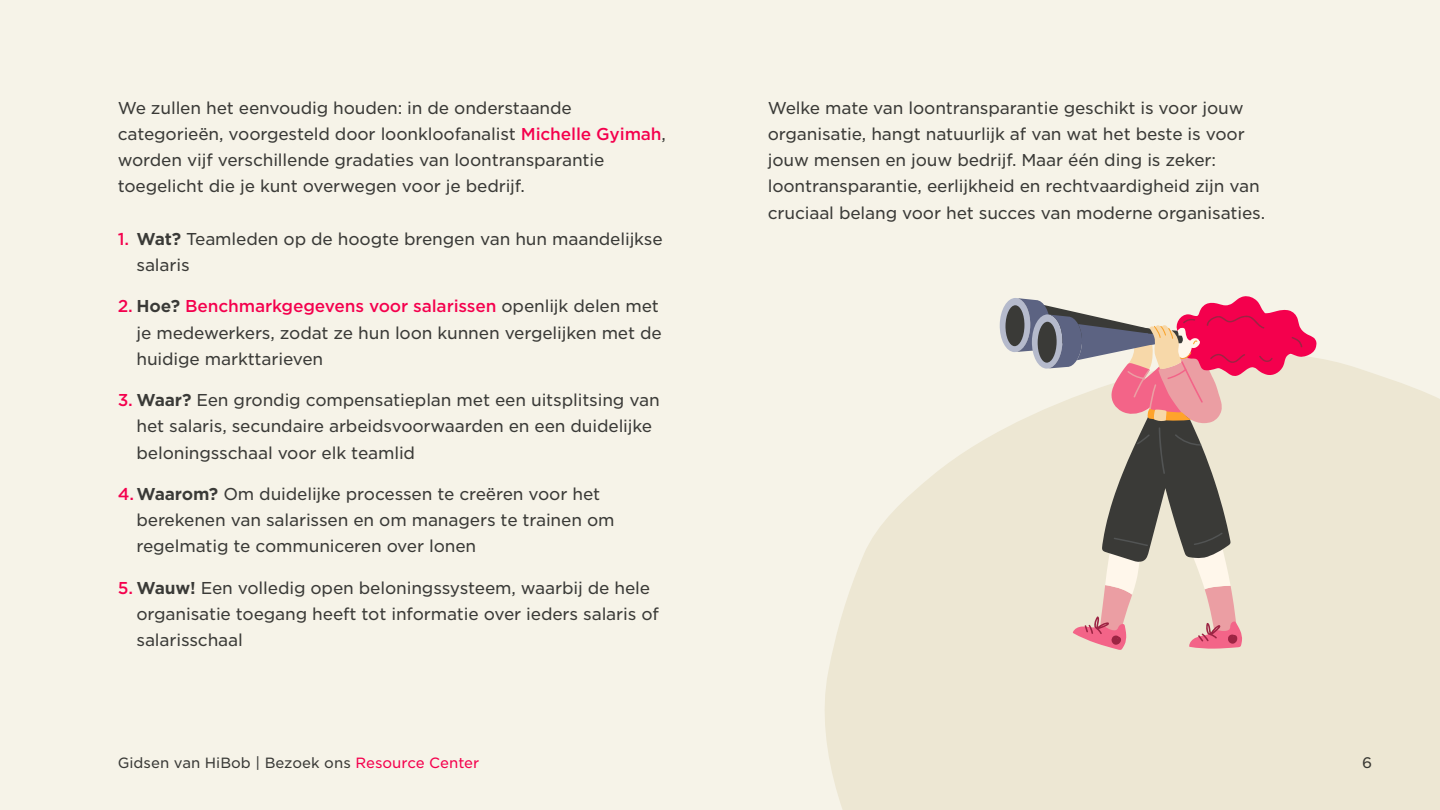
<style>
.page{position:relative;width:1440px;height:810px;background:#f6f3e8}
.page>*{position:absolute;margin:0;border:0;box-sizing:border-box;transform-origin:0 0}
.t1{font:16.5px/26.2px "Gotham S Sm";letter-spacing:-.01em;color:#3a3a37}
.t2{font:500 16.5px "Gotham S Sm";color:#f4004d}
.t3{font:14.7px "Gotham S Sm";color:#3a3a37}
.t4{font:14.25px "Gotham S Sm";color:#3a3a37}
.s1{font-weight:500;color:#f4004d}
.s2{font-weight:700}
.s3{color:#f4004d}
</style>
<div class="page">
<svg style="left:825px;top:358px;width:615px;height:452px;fill:#ede7d3"></svg>
<svg style="left:999px;top:296px;width:318px;height:354px"></svg>
<p class="t1" style="left:118px;top:94px;width:550px">We zullen het eenvoudig houden in: de onderstaande categorieën, voorgesteld door loonkloofanalist <span class="s1">Michelle Gyimah</span>, worden vijf verschillende gradaties van loontransparantie toegelicht die je kunt overwegen voor je bedrijf.</p>
<p class="t1" style="left:137px;top:225px;width:528px"><span class="s2">Wat?</span> Teamleden op de hoogte brengen van hun maandelijkse</p>
<p class="t2" style="left:118px;top:228px;width:13px">1.</p>
<p class="t1" style="left:136px;top:252px;width:55px">salaris</p>
<p class="t1" style="left:136px;top:293px;width:527px;text-indent:-19px"><span class="s1">2.</span> <span class="s2">Hoe?</span> <span class="s1">Benchmarkgegevens voor salarissen</span> openlijk delen met je medewerkers, zodat ze hun loon kunnen vergelijken met de huidige markttarieven</p>
<p class="t1" style="left:136px;top:387px;width:525px;text-indent:-19px"><span class="s1">3.</span> <span class="s2">Waar?</span> Een grondig compensatieplan met een uitsplitsing van het salaris, secundaire arbeidsvoorwaarden en een duidelijke beloningsschaal voor elk teamlid</p>
<p class="t1" style="left:136px;top:480px;width:480px;text-indent:-19px"><span class="s1">4.</span> <span class="s2">Waarom?</span> Om duidelijke processen te creëren voor het berekenen van salarissen en om managers te trainen om regelmatig te communiceren over lonen</p>
<p class="t1" style="left:136px;top:574px;width:524px;text-indent:-19px"><span class="s1">5.</span> <span class="s2">Wauw!</span> Een volledig open beloningssysteem, waarbij de hele organisatie toegang heeft tot informatie over ieders salaris of salarisschaal</p>
<p class="t4" style="left:118px;top:753px;width:363px">Gidsen van HiBob | Bezoek ons <span class="s3">Resource Center</span></p>
<p class="t1" style="left:768px;top:94px;width:499px">Welke mate van loontransparantie geschikt is voor jouw organisatie, hangt natuurlijk af van wat het beste is voor jouw mensen en jouw bedrijf. Maar één ding is zeker: loontransparantie, eerlijkheid en rechtvaardigheid zijn van cruciaal belang voor het succes van moderne organisaties.</p>
<p class="t3" style="left:1362px;top:753px;width:12px">6</p>
</div>
